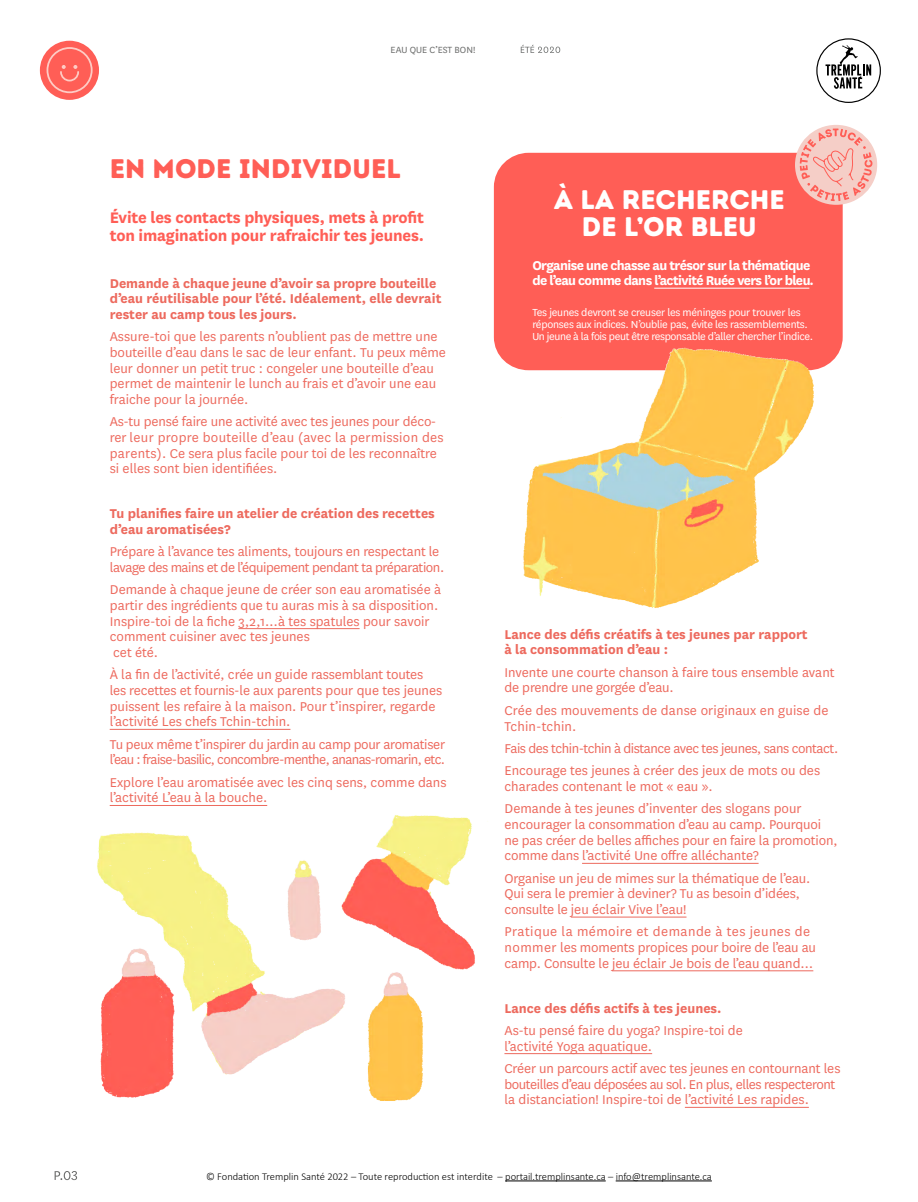
<style>
.page{position:relative;width:918px;height:1202px;background:#fff}
.page>*{position:absolute;margin:0;border:0;box-sizing:border-box;transform-origin:0 0}
.t1{font:26.85px/26.8px "Intro Rust Base";color:#fff;text-align:center}
.t2{font:26.85px "Intro Rust Base";color:#ff5e56}
.t3{font:700 17.85px/17.9px "National";letter-spacing:-.01em;color:#ff5e56}
.t4{font:14.85px/15.6px "National";color:#ed6a5e}
.t5{font:700 14.85px/15.6px "National";color:#ed6a5e}
.t6{font:14.85px/15.6px "National";letter-spacing:-.03em;color:#ed6a5e}
.t7{font:14.85px/15.6px "National";letter-spacing:-.04em;color:#ed6a5e}
.t8{font:700 14.85px/15.6px "National";letter-spacing:-.04em;color:#fff}
.t9{font:12px/12px "National";letter-spacing:-.025em;color:#fff}
.t10{font:300 10.5px "Calibri";color:#000}
.t11{font:10.5px "National";color:#6c6d6c}
</style>
<div class="page">
<img style="left:39px;top:38px;width:842px;height:1144px">
<p class="t11" style="left:391px;top:43px;width:86px">EAU QUE C’EST BON!</p>
<h1 class="t2" style="left:110px;top:151px;width:293px">EN MODE INDIVIDUEL</h1>
<p class="t3" style="left:110px;top:207px;width:316px">Évite les contacts physiques, mets à profit ton imagination pour rafraichir tes jeunes.</p>
<p class="t5" style="left:110px;top:274px;width:333px">Demande à chaque jeune d’avoir sa propre bouteille d’eau réutilisable pour l’été. Idéalement, elle devrait rester au camp tous les jours.</p>
<p class="t4" style="left:110px;top:328px;width:338px">Assure-toi que les parents n’oublient pas de mettre une bouteille d’eau dans le sac de leur enfant. Tu peux même leur donner un petit truc : congeler une bouteille d’eau permet de maintenir le lunch au frais et d’avoir une eau fraiche pour la journée.</p>
<p class="t4" style="left:110px;top:413px;width:335px">As-tu pensé faire une activité avec tes jeunes pour déco&shy;rer leur propre bouteille d’eau (avec la permission des parents). Ce sera plus facile pour toi de les reconnaître si elles sont bien identifiées.</p>
<p class="t5" style="left:110px;top:505px;width:327px">Tu planifies faire un atelier de création des recettes d’eau aromatisées?</p>
<p class="t6" style="left:110px;top:543px;width:336px">Prépare à l’avance tes aliments, toujours en respectant le lavage des mains et de l’équipement pendant ta préparation.</p>
<p class="t4" style="left:110px;top:581px;width:333px">Demande à chaque jeune de créer son eau aromatisée à partir des ingrédients que tu auras mis à sa disposition.<br>Inspire-toi de la fiche 3,2,1…à tes spatules pour savoir comment cuisiner avec tes jeunes<br>cet été.</p>
<p class="t4" style="left:110px;top:666px;width:334px">À la fin de l’activité, crée un guide rassemblant toutes les recettes et fournis-le aux parents pour que tes jeunes puissent les refaire à la maison. Pour t’inspirer, regarde l’activité Les chefs Tchin-tchin.</p>
<p class="t7" style="left:110px;top:735px;width:337px">Tu peux même t’inspirer du jardin au camp pour aromatiser l’eau : fraise-basilic, concombre-menthe, ananas-romarin, etc.</p>
<p class="t4" style="left:110px;top:774px;width:338px">Explore l’eau aromatisée avec les cinq sens, comme dans l’activité L’eau à la bouche.</p>
<h1 class="t1" style="left:554px;top:187px;width:233px">À LA RECHERCHE<br>DE L’OR BLEU</h1>
<p class="t8" style="left:532px;top:256px;width:283px">Organise une chasse au trésor sur la thématique de l’eau comme dans l’activité Ruée vers l’or bleu.</p>
<p class="t9" style="left:532px;top:305px;width:282px">Tes jeunes devront se creuser les méninges pour trouver les réponses aux indices. N’oublie pas, évite les rassemblements.<br>Un jeune à la fois peut être responsable d’aller chercher l’indice.</p>
<p class="t5" style="left:504px;top:625px;width:305px">Lance des défis créatifs à tes jeunes par rapport à la consommation d’eau :</p>
<p class="t4" style="left:504px;top:664px;width:332px">Invente une courte chanson à faire tous ensemble avant de prendre une gorgée d’eau.</p>
<p class="t4" style="left:504px;top:702px;width:326px">Crée des mouvements de danse originaux en guise de<br>Tchin-tchin.</p>
<p class="t6" style="left:504px;top:736px;width:335px;line-height:22.4px">Fais des tchin-tchin à distance avec tes jeunes, sans contact.<br>Encourage tes jeunes à créer des jeux de mots ou des</p>
<p class="t4" style="left:504px;top:774px;width:299px;line-height:22.4px">charades contenant le mot « eau ».<br>Demande à tes jeunes d’inventer des slogans pour</p>
<p class="t4" style="left:504px;top:816px;width:335px">encourager la consommation d’eau au camp. Pourquoi ne pas créer de belles affiches pour en faire la promotion, comme dans l’activité Une offre alléchante?</p>
<p class="t4" style="left:505px;top:869px;width:307px">Organise un jeu de mimes sur la thématique de l’eau.<br>Qui sera le premier à deviner? Tu as besoin d’idées, consulte le jeu éclair Vive l’eau!</p>
<p class="t4" style="left:505px;top:923px;width:313px">Pratique la mémoire et demande à tes jeunes de nommer les moments propices pour boire de l’eau au camp. Consulte le jeu éclair Je bois de l’eau quand…</p>
<p class="t5" style="left:504px;top:999px;width:219px">Lance des défis actifs à tes jeunes.</p>
<p class="t4" style="left:504px;top:1022px;width:240px">As-tu pensé faire du yoga? Inspire-toi de l’activité Yoga aquatique.</p>
<p class="t4" style="left:504px;top:1060px;width:338px">Créer un parcours actif avec tes jeunes en contournant les bouteilles d’eau déposées au sol. En plus, elles respecteront la distanciation! Inspire-toi de l’activité Les rapides.</p>
<p class="t10" style="left:206px;top:1169px;width:507px">© Fondation Tremplin Santé 2022 – Toute reproduction est interdite – portail.tremplinsante.ca – info@tremplinsante.ca</p>
</div>
